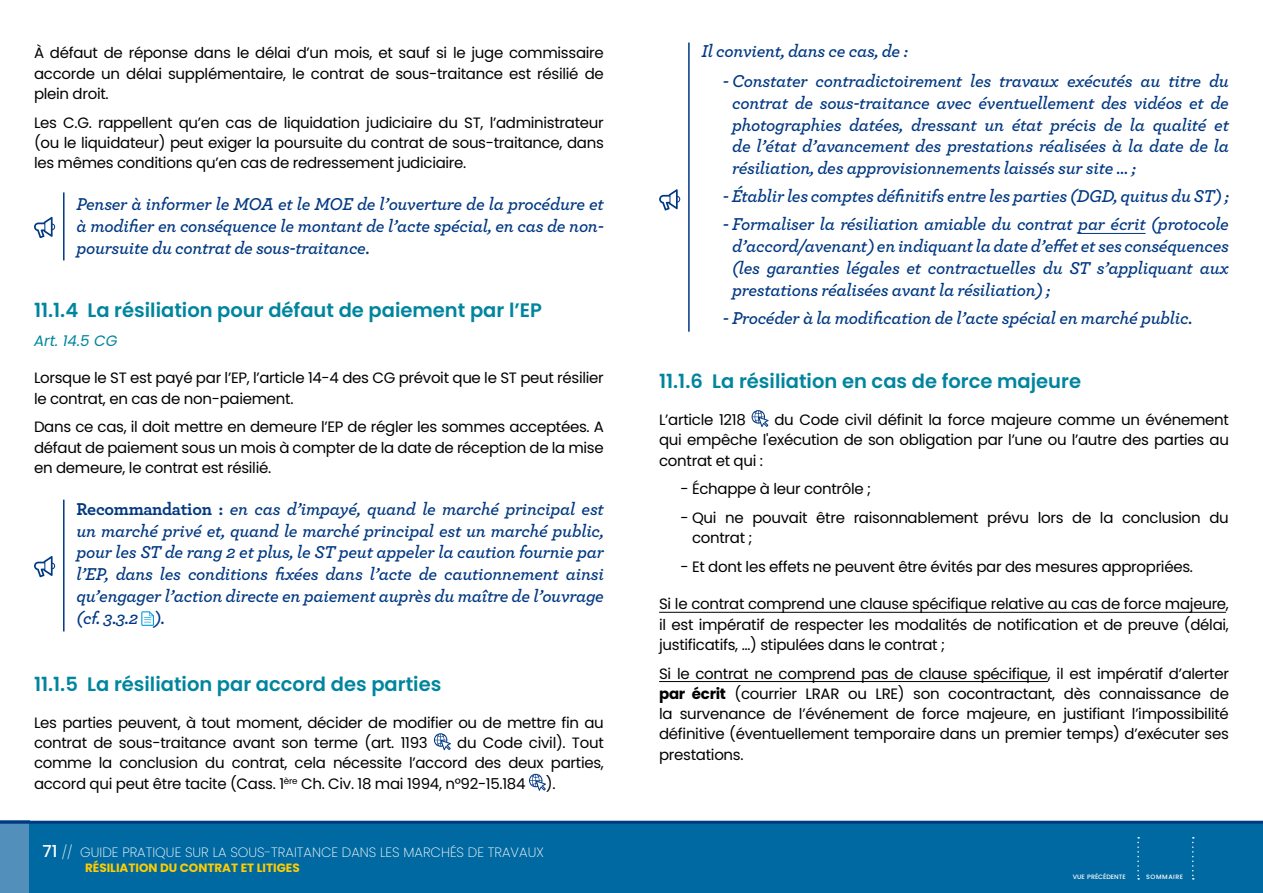
<style>
.page{position:relative;width:1263px;height:893px;background:#fff}
.page>*{position:absolute;margin:0;border:0;box-sizing:border-box;transform-origin:0 0}
.t1{font:600 19.5px "Poppins";color:#00859f}
.t2{font:italic 600 18px/21.8px "Archer";letter-spacing:-.015em;color:#003882;text-align:justify}
.t3{font:15px/20.2px "Poppins";letter-spacing:-.02em;color:#000;text-align:justify}
.t4{font:italic 15px "Poppins";color:#00859f}
.t5{font:200 13.5px "Poppins";color:#fff}
.t6{font:700 12px "Poppins";color:#fecc00}
.t7{font:500 6.3px "Poppins";color:#fff}
.t8{font:500 6.3px "Poppins";letter-spacing:.085em;color:#fff}
.s1{font-weight:700;font-style:normal}
.s2{font-weight:500;font-size:16.5px}
.s3{font-weight:700}
</style>
<div class="page">
<div style="left:0;top:821px;width:30px;height:72px;background:#528fba"></div>
<div style="left:30px;top:822px;width:1233px;height:71px;background:#0069a1"></div>
<svg style="left:1192px;top:837px;width:2px;height:43px"></svg>
<svg style="left:1137px;top:837px;width:2px;height:43px"></svg>
<hr style="left:0;top:821px;width:1263px;height:3px;background:#003882">
<svg style="left:141px;top:611px;width:13px;height:15px"></svg>
<svg style="left:434px;top:733px;width:17px;height:17px"></svg>
<svg style="left:529px;top:774px;width:17px;height:17px"></svg>
<hr style="left:1078px;top:233px;width:67px;height:1px;background:#003882">
<hr style="left:659px;top:612px;width:567px;height:1px;background:#000">
<hr style="left:659px;top:681px;width:389px;height:1px;background:#000">
<svg style="left:751px;top:410px;width:18px;height:17px"></svg>
<svg style="left:34px;top:217px;width:21px;height:21px"></svg>
<svg style="left:659px;top:189px;width:21px;height:22px"></svg>
<svg style="left:34px;top:556px;width:21px;height:21px"></svg>
<hr style="left:63px;top:192px;width:2px;height:68px;background:#003882">
<hr style="left:688px;top:43px;width:2px;height:289px;background:#003882">
<hr style="left:63px;top:500px;width:2px;height:131px;background:#003882">
<p class="t3" style="left:34px;top:43px;width:571px">À défaut de réponse dans le délai d’un mois, et sauf si le juge commissaire accorde un délai supplémentaire, le contrat de sous-traitance est résilié de plein droit.</p>
<p class="t3" style="left:34px;top:112px;width:571px">Les C.G. rappellent qu’en cas de liquidation judiciaire du ST, l’administrateur (ou le liquidateur) peut exiger la poursuite du contrat de sous-traitance, dans les mêmes conditions qu’en cas de redressement judiciaire.</p>
<p class="t2" style="left:77px;top:192px;width:529px">Penser à informer le MOA et le MOE de l’ouverture de la procédure et à modifier en conséquence le montant de l’acte spécial, en cas de non&shy;poursuite du contrat de sous-traitance.</p>
<h1 class="t1" style="left:34px;top:299px;width:509px">11.1.4 La résiliation pour défaut de paiement par l’EP</h1>
<p class="t4" style="left:34px;top:332px;width:85px">Art. 14.5 CG</p>
<p class="t3" style="left:34px;top:368px;width:571px">Lorsque le ST est payé par l’EP, l’article 14-4 des CG prévoit que le ST peut résilier le contrat, en cas de non-paiement.</p>
<p class="t3" style="left:34px;top:417px;width:571px">Dans ce cas, il doit mettre en demeure l’EP de régler les sommes acceptées. A défaut de paiement sous un mois à compter de la date de réception de la mise en demeure, le contrat est résilié.</p>
<p class="t2" style="left:77px;top:497px;width:529px"><span class="s1">Recommandation :</span> en cas d’impayé, quand le marché principal est un marché privé et, quand le marché principal est un marché public, pour les ST de rang 2 et plus, le ST peut appeler la caution fournie par l’EP, dans les conditions fixées dans l’acte de cautionnement ainsi qu’engager l’action directe en paiement auprès du maître de l’ouvrage (cf. 3.3.2 ).</p>
<h1 class="t1" style="left:34px;top:672px;width:409px">11.1.5 La résiliation par accord des parties</h1>
<p class="t3" style="left:34px;top:713px;width:571px">Les parties peuvent, à tout moment, décider de modifier ou de mettre fin au contrat de sous-traitance avant son terme (art. 1193</p>
<p class="t3" style="left:34px;top:733px;width:571px;text-indent:423px">du Code civil). Tout comme la conclusion du contrat, cela nécessite l’accord des deux parties, accord qui peut être tacite (Cass. 1<sup>ère</sup> Ch. Civ. 18 mai 1994, n°92-15.184</p>
<p class="t3" style="left:546px;top:773px;width:11px">).</p>
<p class="t5" style="left:43px;top:844px;width:503px"><span class="s2">71</span> // GUIDE PRATIQUE SUR LA SOUS-TRAITANCE DANS LES MARCHÉS DE TRAVAUX</p>
<p class="t6" style="left:85px;top:860px;width:216px">RÉSILIATION DU CONTRAT ET LITIGES</p>
<p class="t2" style="left:702px;top:39px;width:208px">Il convient, dans ce cas, de :</p>
<p class="t2" style="left:732px;top:69px;width:498px;text-indent:-9px">- Constater contradictoirement les travaux exécutés au titre du contrat de sous-traitance avec éventuellement des vidéos et de photographies datées, dressant un état précis de la qualité et de l’état d’avancement des prestations réalisées à la date de la résiliation, des approvisionnements laissés sur site … ;</p>
<p class="t2" style="left:723px;top:184px;width:508px">- Établir les comptes définitifs entre les parties (DGD, quitus du ST) ;</p>
<p class="t2" style="left:732px;top:212px;width:498px;text-indent:-9px">- Formaliser la résiliation amiable du contrat par écrit (protocole d’accord/avenant) en indiquant la date d’effet et ses conséquences (les garanties légales et contractuelles du ST s’appliquant aux prestations réalisées avant la résiliation) ;</p>
<p class="t2" style="left:723px;top:306px;width:471px">- Procéder à la modification de l’acte spécial en marché public.</p>
<h1 class="t1" style="left:659px;top:370px;width:423px">11.1.6 La résiliation en cas de force majeure</h1>
<p class="t3" style="left:659px;top:410px;width:88px">L’article 1218</p>
<p class="t3" style="left:659px;top:410px;width:571px;text-indent:115px">du Code civil définit la force majeure comme un événement qui empêche l'exécution de son obligation par l’une ou l’autre des parties au contrat et qui :</p>
<p class="t3" style="left:680px;top:479px;width:192px">- Échappe à leur contrôle ;</p>
<p class="t3" style="left:692px;top:508px;width:538px;text-indent:-12px">- Qui ne pouvait être raisonnablement prévu lors de la conclusion du contrat ;</p>
<p class="t3" style="left:680px;top:557px;width:514px">- Et dont les effets ne peuvent être évités par des mesures appropriées.</p>
<p class="t3" style="left:659px;top:594px;width:571px">Si le contrat comprend une clause spécifique relative au cas de force majeure, il est impératif de respecter les modalités de notification et de preuve (délai, justificatifs, …) stipulées dans le contrat ;</p>
<p class="t3" style="left:659px;top:663px;width:571px">Si le contrat ne comprend pas de clause spécifique, il est impératif d’alerter <span class="s3">par écrit</span> (courrier LRAR ou LRE) son cocontractant, dès connaissance de la survenance de l’événement de force majeure, en justifiant l’impossibilité définitive (éventuellement temporaire dans un premier temps) d’exécuter ses prestations.</p>
<p class="t7" style="left:1073px;top:873px;width:54px">VUE PRÉCÉDENTE</p>
<p class="t8" style="left:1146px;top:873px;width:38px">SOMMAIRE</p>
</div>
